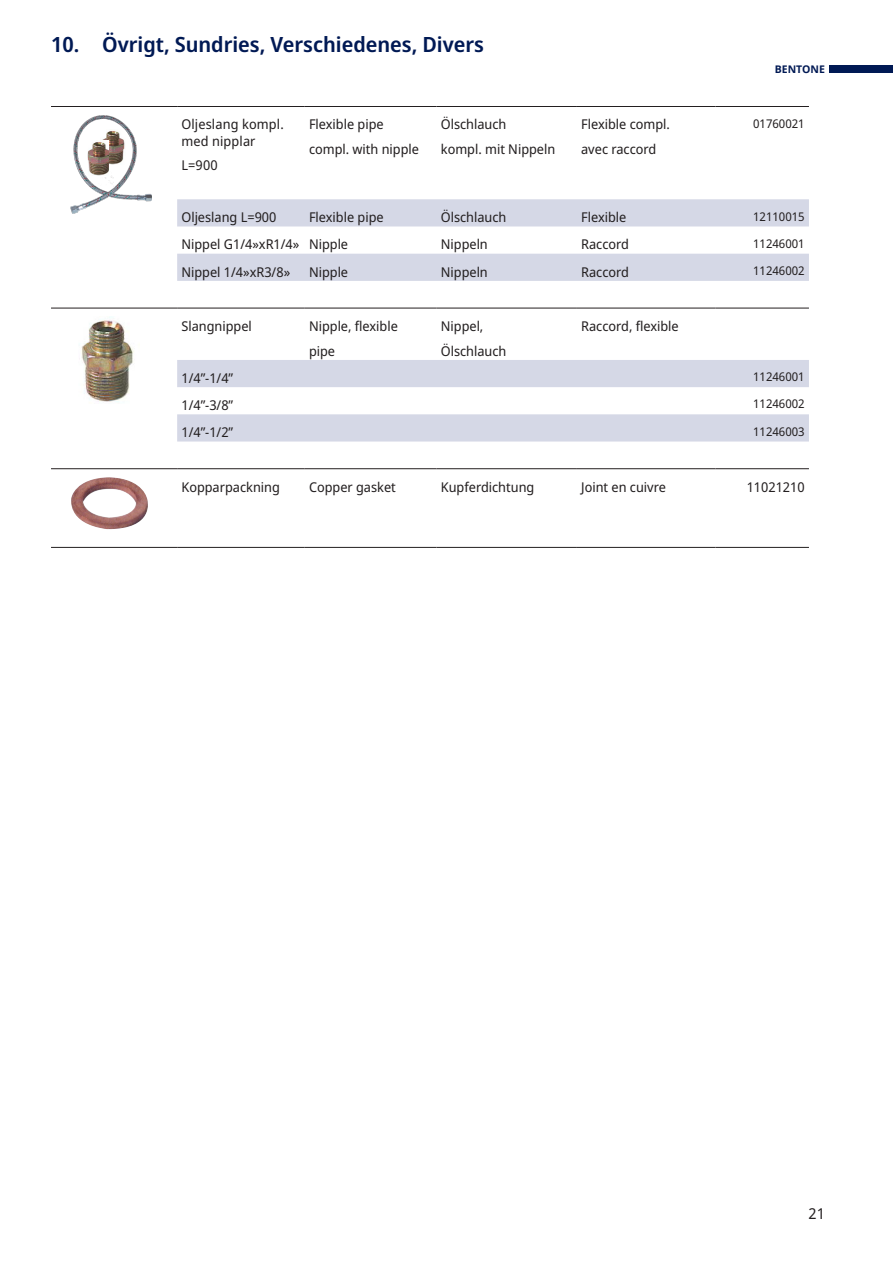
<style>
.page{position:relative;width:893px;height:1263px;background:#fff}
.page>*{position:absolute;margin:0;border:0;box-sizing:border-box;transform-origin:0 0}
.t1{font:600 21px "Noto Sans Display";color:#001954}
.t2{font:15px "Noto Sans";color:#231f20}
.Tabelltext{font:13.5px/16.2px "Noto Sans Display";color:#231f20}
.Tabelltext_höger{font:13.5px "Noto Sans Display";color:#231f20}
.Tabelltext_höger-2{font:12px "Noto Sans Display";color:#231f20}
.t3{font:700 10.5px "Noto Sans";color:#001954}
</style>
<div class="page">
<div style="left:829px;top:66px;width:64px;height:7px;background:#001954"></div>
<svg style="left:177px;top:199px;width:632px;height:242px"></svg>
<hr style="left:51px;top:106px;width:126px;height:1px;background:#231f20">
<hr style="left:177px;top:106px;width:128px;height:1px;background:#231f20">
<hr style="left:305px;top:106px;width:132px;height:1px;background:#231f20">
<hr style="left:437px;top:106px;width:140px;height:1px;background:#231f20">
<hr style="left:577px;top:106px;width:138px;height:1px;background:#231f20">
<hr style="left:715px;top:106px;width:94px;height:1px;background:#231f20">
<hr style="left:51px;top:308px;width:126px;height:1px;background:#231f20">
<hr style="left:177px;top:308px;width:128px;height:1px;background:#231f20">
<hr style="left:305px;top:308px;width:132px;height:1px;background:#231f20">
<hr style="left:437px;top:308px;width:140px;height:1px;background:#231f20">
<hr style="left:577px;top:308px;width:138px;height:1px;background:#231f20">
<hr style="left:715px;top:308px;width:94px;height:1px;background:#231f20">
<hr style="left:51px;top:468px;width:126px;height:1px;background:#231f20">
<hr style="left:177px;top:468px;width:128px;height:1px;background:#231f20">
<hr style="left:305px;top:468px;width:132px;height:1px;background:#231f20">
<hr style="left:437px;top:468px;width:140px;height:1px;background:#231f20">
<hr style="left:577px;top:468px;width:138px;height:1px;background:#231f20">
<hr style="left:715px;top:468px;width:94px;height:1px;background:#231f20">
<hr style="left:51px;top:547px;width:126px;height:1px;background:#231f20">
<hr style="left:177px;top:547px;width:128px;height:1px;background:#231f20">
<hr style="left:305px;top:547px;width:132px;height:1px;background:#231f20">
<hr style="left:437px;top:547px;width:140px;height:1px;background:#231f20">
<hr style="left:577px;top:547px;width:138px;height:1px;background:#231f20">
<hr style="left:715px;top:547px;width:94px;height:1px;background:#231f20">
<img style="left:70px;top:115px;width:82px;height:98px">
<img style="left:88px;top:141px;width:21px;height:36px">
<img style="left:81px;top:317px;width:53px;height:85px">
<img style="left:71px;top:477px;width:77px;height:53px">
<p class="t1" style="left:51px;top:30px;width:434px">10. Övrigt, Sundries, Verschiedenes, Divers</p>
<p class="t3" style="left:775px;top:62px;width:52px">BENTONE</p>
<p class="Tabelltext" style="left:181px;top:117px;width:104px">Oljeslang kompl. med nipplar</p>
<p class="Tabelltext" style="left:181px;top:158px;width:38px">L=900</p>
<p class="Tabelltext" style="left:309px;top:117px;width:76px">Flexible pipe</p>
<p class="Tabelltext" style="left:309px;top:141px;width:112px">compl. with nipple</p>
<p class="Tabelltext" style="left:441px;top:117px;width:67px">Ölschlauch</p>
<p class="Tabelltext" style="left:441px;top:141px;width:116px">kompl. mit Nippeln</p>
<p class="Tabelltext" style="left:581px;top:117px;width:90px">Flexible compl.</p>
<p class="Tabelltext" style="left:581px;top:141px;width:77px">avec raccord</p>
<p class="Tabelltext_höger-2" style="left:753px;top:115px;width:53px">01760021</p>
<p class="Tabelltext" style="left:181px;top:210px;width:97px">Oljeslang L=900</p>
<p class="Tabelltext" style="left:309px;top:210px;width:76px">Flexible pipe</p>
<p class="Tabelltext" style="left:441px;top:210px;width:67px">Ölschlauch</p>
<p class="Tabelltext" style="left:581px;top:210px;width:47px">Flexible</p>
<p class="Tabelltext_höger-2" style="left:753px;top:208px;width:53px">12110015</p>
<p class="Tabelltext" style="left:181px;top:237px;width:120px">Nippel G1/4»xR1/4»</p>
<p class="Tabelltext" style="left:309px;top:237px;width:41px">Nipple</p>
<p class="Tabelltext" style="left:441px;top:237px;width:49px">Nippeln</p>
<p class="Tabelltext" style="left:581px;top:237px;width:49px">Raccord</p>
<p class="Tabelltext_höger-2" style="left:753px;top:235px;width:53px">11246001</p>
<p class="Tabelltext" style="left:181px;top:264px;width:110px">Nippel 1/4»xR3/8»</p>
<p class="Tabelltext" style="left:309px;top:264px;width:41px">Nipple</p>
<p class="Tabelltext" style="left:441px;top:264px;width:49px">Nippeln</p>
<p class="Tabelltext" style="left:581px;top:264px;width:49px">Raccord</p>
<p class="Tabelltext_höger-2" style="left:753px;top:262px;width:53px">11246002</p>
<p class="Tabelltext" style="left:181px;top:318px;width:72px">Slangnippel</p>
<p class="Tabelltext" style="left:309px;top:318px;width:90px">Nipple, flexible</p>
<p class="Tabelltext" style="left:309px;top:343px;width:28px">pipe</p>
<p class="Tabelltext" style="left:441px;top:318px;width:44px">Nippel,</p>
<p class="Tabelltext" style="left:441px;top:343px;width:67px">Ölschlauch</p>
<p class="Tabelltext" style="left:581px;top:318px;width:99px">Raccord, flexible</p>
<p class="Tabelltext" style="left:181px;top:370px;width:53px">1/4”-1/4”</p>
<p class="Tabelltext_höger-2" style="left:753px;top:368px;width:53px">11246001</p>
<p class="Tabelltext" style="left:181px;top:397px;width:53px">1/4”-3/8”</p>
<p class="Tabelltext_höger-2" style="left:753px;top:396px;width:53px">11246002</p>
<p class="Tabelltext" style="left:181px;top:425px;width:53px">1/4”-1/2”</p>
<p class="Tabelltext_höger-2" style="left:753px;top:423px;width:53px">11246003</p>
<p class="Tabelltext" style="left:181px;top:479px;width:100px">Kopparpackning</p>
<p class="Tabelltext" style="left:309px;top:479px;width:88px">Copper gasket</p>
<p class="Tabelltext" style="left:441px;top:479px;width:95px">Kupferdichtung</p>
<p class="Tabelltext" style="left:581px;top:479px;width:86px">Joint en cuivre</p>
<p class="Tabelltext_höger" style="left:747px;top:477px;width:59px">11021210</p>
<p class="t2" style="left:808px;top:1203px;width:18px">21</p>
</div>
